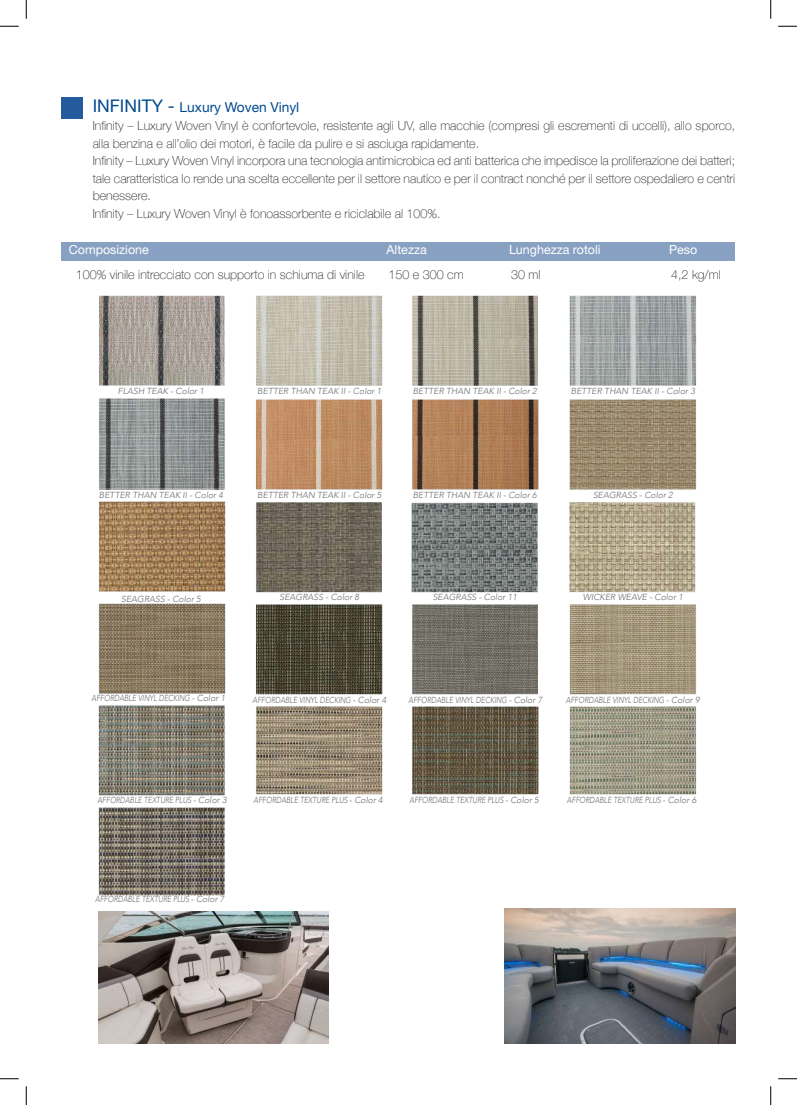
<style>
.page{position:relative;width:797px;height:1105px;background:#fff}
.page>*{position:absolute;margin:0;border:0;box-sizing:border-box;transform-origin:0 0}
.t1{font:13.75px "Helvetica Neue";color:#01498e}
.t2{font:100 12.5px/17.5px "Helvetica Neue";color:#231f20}
.t3{font:12.5px "Helvetica Neue";color:#fff}
.t4{font:italic 300 8.75px "Avenir";color:#6c6d70;scale:.8 1}
.t5{font:italic 300 8.75px "Avenir";color:#6c6d70}
.s1{font-size:12.5px;color:#fff}
.s2{font-size:17.5px}
</style>
<div class="page">
<img style="left:256px;top:706px;width:441px;height:89px">
<img style="left:98px;top:807px;width:127px;height:89px">
<img style="left:256px;top:604px;width:441px;height:91px">
<img style="left:98px;top:705px;width:127px;height:91px">
<img style="left:98px;top:603px;width:128px;height:91px">
<img style="left:256px;top:502px;width:440px;height:91px">
<img style="left:98px;top:501px;width:128px;height:91px">
<img style="left:256px;top:399px;width:441px;height:91px">
<img style="left:99px;top:295px;width:126px;height:91px">
<img style="left:99px;top:398px;width:126px;height:92px">
<img style="left:256px;top:295px;width:441px;height:91px">
<div style="left:61px;top:242px;width:674px;height:19px;background:#88a1c2"></div>
<img style="left:505px;top:909px;width:230px;height:135px">
<img style="left:98px;top:911px;width:231px;height:133px">
<svg style="left:0;top:25px;width:19px;height:2px"></svg>
<svg style="left:778px;top:25px;width:19px;height:2px"></svg>
<svg style="left:0;top:1078px;width:19px;height:1px"></svg>
<svg style="left:778px;top:1078px;width:19px;height:1px"></svg>
<svg style="left:25px;top:0;width:2px;height:19px"></svg>
<svg style="left:25px;top:1086px;width:2px;height:19px"></svg>
<svg style="left:770px;top:0;width:1px;height:19px"></svg>
<svg style="left:770px;top:1086px;width:1px;height:19px"></svg>
<div style="left:62px;top:97px;width:21px;height:21px;background:#245b9c"></div>
<p class="t1" style="left:65px;top:99px;width:236px"><span class="s1">70</span> <span class="s2">INFINITY -</span> Luxury Woven Vinyl</p>
<p class="t2" style="left:93px;top:117px;width:644px">Infinity – Luxury Woven Vinyl è confortevole, resistente agli UV, alle macchie (compresi gli escrementi di uccelli), allo sporco, alla benzina e all’olio dei motori, è facile da pulire e si asciuga rapidamente.<br>Infinity – Luxury Woven Vinyl incorpora una tecnologia antimicrobica ed anti batterica che impedisce la proliferazione dei batteri; tale caratteristica lo rende una scelta eccellente per il settore nautico e per il contract nonché per il settore ospedaliero e centri benessere.<br>Infinity – Luxury Woven Vinyl è fonoassorbente e riciclabile al 100%.</p>
<p class="t3" style="left:69px;top:242px;width:82px">Composizione</p>
<p class="t3" style="left:386px;top:242px;width:42px">Altezza</p>
<p class="t3" style="left:509px;top:242px;width:93px">Lunghezza rotoli</p>
<p class="t3" style="left:669px;top:242px;width:30px">Peso</p>
<p class="t2" style="left:76px;top:265px;width:290px">100% vinile intrecciato con supporto in schiuma di vinile</p>
<p class="t2" style="left:388px;top:265px;width:77px">150 e 300 cm</p>
<p class="t2" style="left:511px;top:265px;width:31px">30 ml</p>
<p class="t2" style="left:671px;top:265px;width:51px">4,2 kg/ml</p>
<p class="t5" style="left:118px;top:386px;width:88px">FLASH TEAK - Color 1</p>
<p class="t5" style="left:257px;top:386px;width:126px">BETTER THAN TEAK II - Color 1</p>
<p class="t5" style="left:413px;top:386px;width:126px">BETTER THAN TEAK II - Color 2</p>
<p class="t5" style="left:571px;top:386px;width:126px">BETTER THAN TEAK II - Color 3</p>
<p class="t5" style="left:99px;top:490px;width:126px">BETTER THAN TEAK II - Color 4</p>
<p class="t5" style="left:257px;top:490px;width:126px">BETTER THAN TEAK II - Color 5</p>
<p class="t5" style="left:413px;top:490px;width:126px">BETTER THAN TEAK II - Color 6</p>
<p class="t5" style="left:593px;top:490px;width:81px">SEAGRASS - Color 2</p>
<p class="t5" style="left:121px;top:593px;width:81px">SEAGRASS - Color 5</p>
<p class="t5" style="left:279px;top:592px;width:81px">SEAGRASS - Color 8</p>
<p class="t5" style="left:432px;top:592px;width:86px">SEAGRASS - Color 11</p>
<p class="t5" style="left:583px;top:592px;width:101px">WICKER WEAVE - Color 1</p>
<p class="t4" style="left:92px;top:693px;width:169px">AFFORDABLE VINYL DECKING - Color 1</p>
<p class="t4" style="left:252px;top:695px;width:169px">AFFORDABLE VINYL DECKING - Color 4</p>
<p class="t4" style="left:408px;top:695px;width:169px">AFFORDABLE VINYL DECKING - Color 7</p>
<p class="t4" style="left:566px;top:695px;width:169px">AFFORDABLE VINYL DECKING - Color 9</p>
<p class="t4" style="left:97px;top:795px;width:163px">AFFORDABLE TEXTURE PLUS - Color 3</p>
<p class="t4" style="left:254px;top:795px;width:163px">AFFORDABLE TEXTURE PLUS - Color 4</p>
<p class="t4" style="left:409px;top:795px;width:163px">AFFORDABLE TEXTURE PLUS - Color 5</p>
<p class="t4" style="left:567px;top:795px;width:163px">AFFORDABLE TEXTURE PLUS - Color 6</p>
<p class="t4" style="left:95px;top:894px;width:163px">AFFORDABLE TEXTURE PLUS - Color 7</p>
</div>
